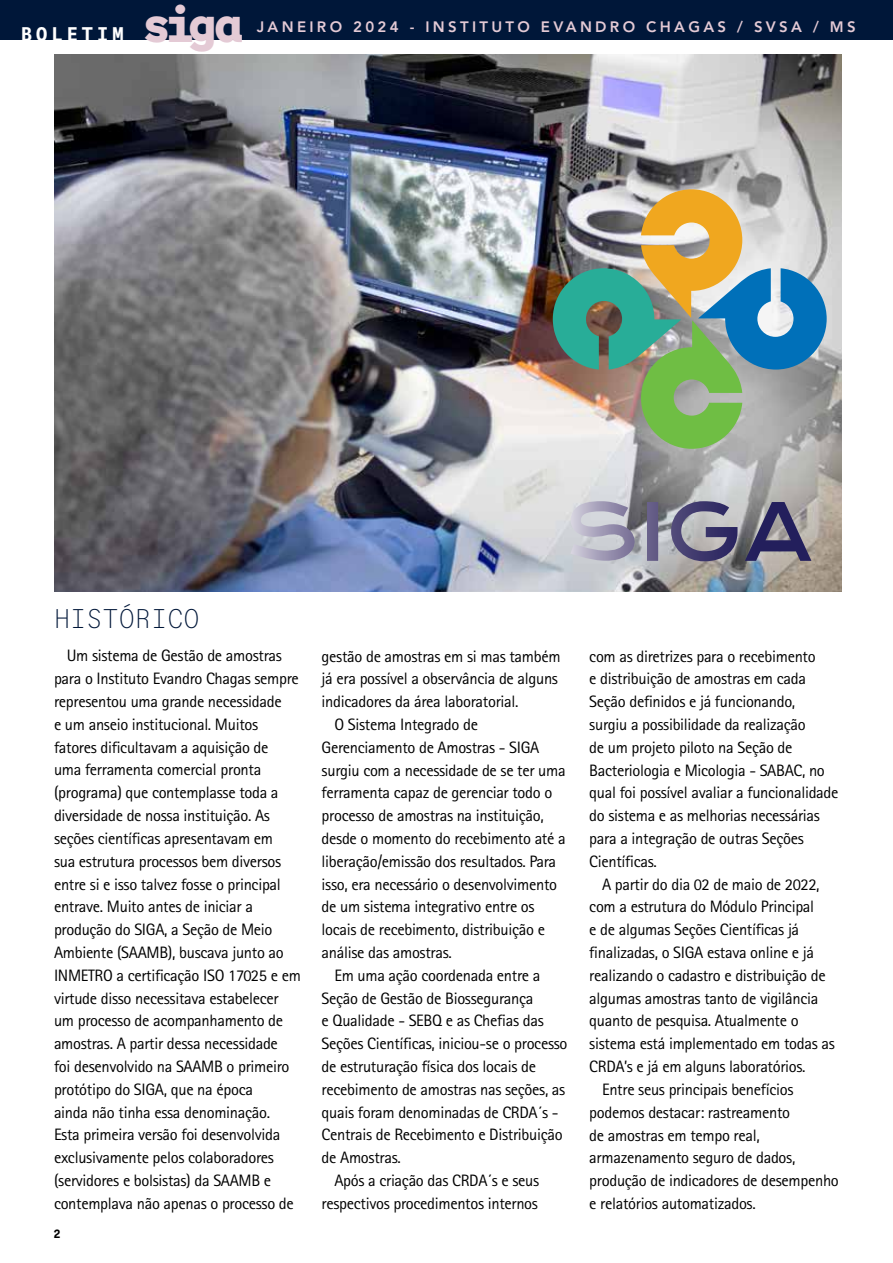
<style>
.page{position:relative;width:893px;height:1263px;background:#fff}
.page>*{position:absolute;margin:0;border:0;box-sizing:border-box;transform-origin:0 0}
.t1{font:900 48.45px "Auger Mono";color:#e4cad5}
.t2{font:200 27px "Auger Mono";color:#001739}
.t3{font:700 19.8px "Auger Mono";letter-spacing:.17em;color:#fff}
.t4{font:16.5px/22.8px "Rotis Sans Serif Std";letter-spacing:-.02em;color:#000}
.t5{font:800 15px "Avenir LT Std";letter-spacing:.22em;color:#e4cad5}
.t6{font:700 12px "Auger Mono";color:#000}
</style>
<div class="page">
<img style="left:54px;top:54px;width:787px;height:538px">
<div style="left:0;top:0;width:893px;height:39px;background:#001739"></div>
<svg style="left:553px;top:189px;width:274px;height:260px;background:#92a792"></svg>
<svg style="left:570px;top:501px;width:241px;height:60px;background:#8c899d"></svg>
<p class="t3" style="left:21px;top:22px;width:105px">BOLETIM</p>
<h1 class="t1" style="left:142px;top:-6px;width:103px">siga</h1>
<p class="t5" style="left:257px;top:18px;width:600px">JANEIRO 2024 - INSTITUTO EVANDRO CHAGAS / SVSA / MS</p>
<h2 class="t2" style="left:54px;top:604px;width:147px">HISTÓRICO</h2>
<p class="t4" style="left:54px;top:644px;width:248px;text-indent:13px">Um sistema de Gestão de amostras para o Instituto Evandro Chagas sempre representou uma grande necessidade<br>e um anseio institucional. Muitos fatores dificultavam a aquisição de<br>uma ferramenta comercial pronta (programa) que contemplasse toda a diversidade de nossa instituição. As seções científicas apresentavam em<br>sua estrutura processos bem diversos entre si e isso talvez fosse o principal entrave. Muito antes de iniciar a produção do SIGA, a Seção de Meio Ambiente (SAAMB), buscava junto ao INMETRO a certificação ISO 17025 e em virtude disso necessitava estabelecer um processo de acompanhamento de amostras. A partir dessa necessidade<br>foi desenvolvido na SAAMB o primeiro protótipo do SIGA, que na época<br>ainda não tinha essa denominação.<br>Esta primeira versão foi desenvolvida exclusivamente pelos colaboradores (servidores e bolsistas) da SAAMB e contemplava não apenas o processo de</p>
<p class="t4" style="left:322px;top:644px;width:240px">gestão de amostras em si mas também</p>
<p class="t4" style="left:322px;top:667px;width:238px">já era possível a observância de alguns</p>
<p class="t4" style="left:322px;top:690px;width:198px">indicadores da área laboratorial.</p>
<p class="t4" style="left:334px;top:713px;width:145px">O Sistema Integrado de</p>
<p class="t4" style="left:322px;top:736px;width:219px">Gerenciamento de Amostras - SIGA</p>
<p class="t4" style="left:322px;top:758px;width:246px">surgiu com a necessidade de se ter uma</p>
<p class="t4" style="left:322px;top:781px;width:232px">ferramenta capaz de gerenciar todo o</p>
<p class="t4" style="left:322px;top:804px;width:224px">processo de amostras na instituição,</p>
<p class="t4" style="left:322px;top:827px;width:246px">desde o momento do recebimento até a</p>
<p class="t4" style="left:322px;top:850px;width:236px">liberação/emissão dos resultados. Para</p>
<p class="t4" style="left:322px;top:872px;width:237px">isso, era necessário o desenvolvimento</p>
<p class="t4" style="left:322px;top:895px;width:214px">de um sistema integrativo entre os</p>
<p class="t4" style="left:322px;top:918px;width:225px">locais de recebimento, distribuição e</p>
<p class="t4" style="left:322px;top:941px;width:132px">análise das amostras.</p>
<p class="t4" style="left:334px;top:964px;width:208px">Em uma ação coordenada entre a</p>
<p class="t4" style="left:322px;top:986px;width:213px">Seção de Gestão de Biossegurança</p>
<p class="t4" style="left:322px;top:1009px;width:224px">e Qualidade - SEBQ e as Chefias das</p>
<p class="t4" style="left:322px;top:1032px;width:247px">Seções Científicas, iniciou-se o processo</p>
<p class="t4" style="left:322px;top:1055px;width:216px">de estruturação física dos locais de</p>
<p class="t4" style="left:322px;top:1078px;width:245px">recebimento de amostras nas seções, as</p>
<p class="t4" style="left:322px;top:1100px;width:238px">quais foram denominadas de CRDA´s -</p>
<p class="t4" style="left:322px;top:1123px;width:242px">Centrais de Recebimento e Distribuição</p>
<p class="t4" style="left:322px;top:1146px;width:81px">de Amostras.</p>
<p class="t4" style="left:334px;top:1169px;width:206px">Após a criação das CRDA´s e seus</p>
<p class="t4" style="left:322px;top:1192px;width:218px">respectivos procedimentos internos</p>
<p class="t6" style="left:54px;top:1226px;width:9px">2</p>
<p class="t4" style="left:589px;top:644px;width:251px">com as diretrizes para o recebimento<br>e distribuição de amostras em cada Seção definidos e já funcionando,<br>surgiu a possibilidade da realização<br>de um projeto piloto na Seção de Bacteriologia e Micologia - SABAC, no qual foi possível avaliar a funcionalidade do sistema e as melhorias necessárias para a integração de outras Seções Científicas.</p>
<p class="t4" style="left:602px;top:872px;width:219px">A partir do dia 02 de maio de 2022,</p>
<p class="t4" style="left:589px;top:895px;width:226px">com a estrutura do Módulo Principal</p>
<p class="t4" style="left:589px;top:918px;width:211px">e de algumas Seções Científicas já</p>
<p class="t4" style="left:589px;top:941px;width:226px">finalizadas, o SIGA estava online e já</p>
<p class="t4" style="left:589px;top:964px;width:238px">realizando o cadastro e distribuição de</p>
<p class="t4" style="left:589px;top:986px;width:231px">algumas amostras tanto de vigilância</p>
<p class="t4" style="left:589px;top:1009px;width:211px">quanto de pesquisa. Atualmente o</p>
<p class="t4" style="left:589px;top:1032px;width:247px">sistema está implementado em todas as</p>
<p class="t4" style="left:589px;top:1055px;width:218px">CRDA’s e já em alguns laboratórios.</p>
<p class="t4" style="left:602px;top:1078px;width:193px">Entre seus principais benefícios</p>
<p class="t4" style="left:589px;top:1100px;width:202px">podemos destacar: rastreamento</p>
<p class="t4" style="left:589px;top:1123px;width:172px">de amostras em tempo real,</p>
<p class="t4" style="left:589px;top:1146px;width:208px">armazenamento seguro de dados,</p>
<p class="t4" style="left:589px;top:1169px;width:251px">produção de indicadores de desempenho</p>
<p class="t4" style="left:589px;top:1192px;width:168px">e relatórios automatizados.</p>
</div>
